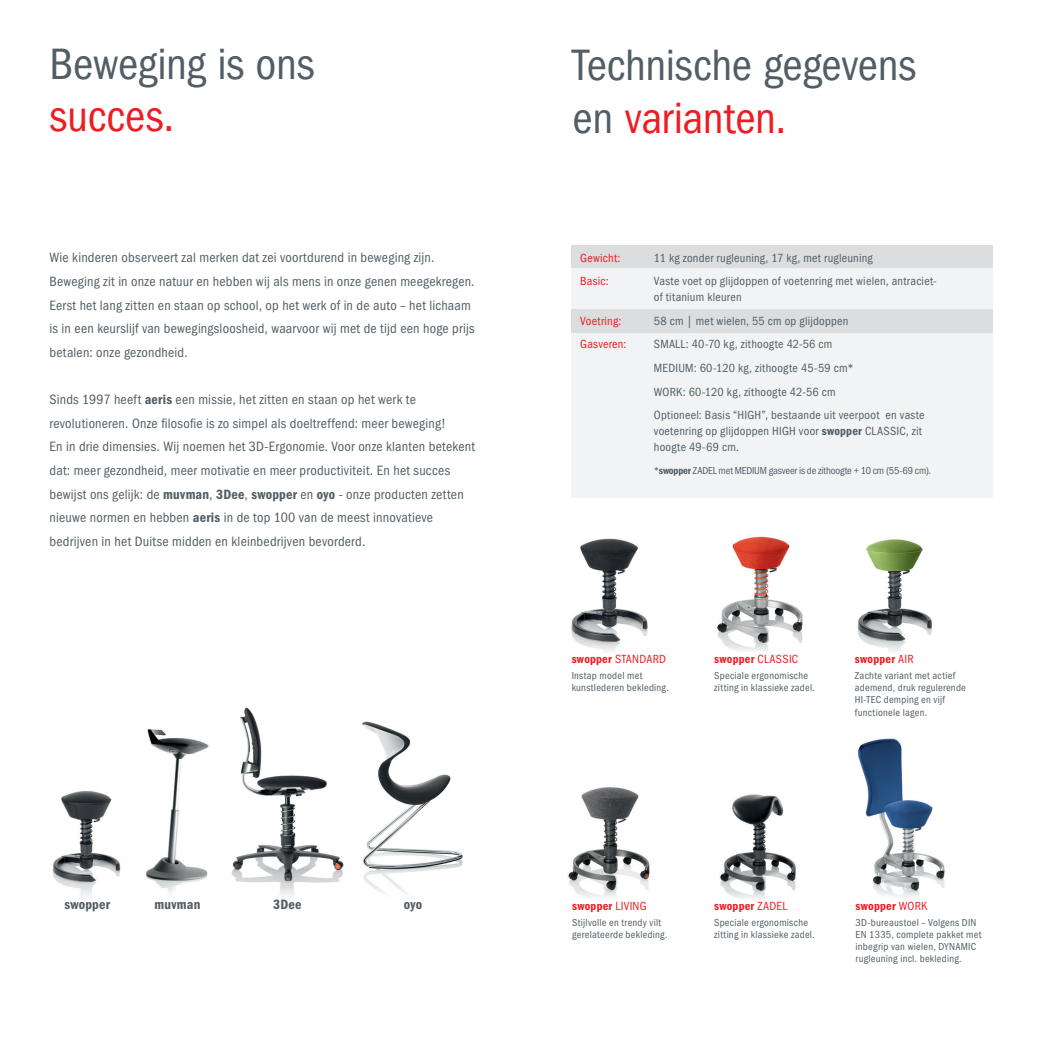
<style>
.page{position:relative;width:1042px;height:1042px;background:#fff}
.page>*{position:absolute;margin:0;border:0;box-sizing:border-box;transform-origin:0 0}
.t1{font:condensed 45.5px/52.5px "Franklin Gothic LT";letter-spacing:-.005em;color:#525e65}
.t2{font:condensed 45.5px "Franklin Gothic LT";letter-spacing:.005em;color:#ee1d23}
.t3{font:condensed 14px/23.6px "Franklin Gothic LT";letter-spacing:.015em;color:#525e65}
.t4{font:600 condensed 14px "Franklin Gothic LT";letter-spacing:.015em;color:#525e65}
.t5{font:condensed 12.25px/23.6px "Franklin Gothic LT";letter-spacing:.02em;color:#525e65}
.t6{font:600 condensed 12.25px "Franklin Gothic LT";letter-spacing:.02em;color:#ee1d23}
.t7{font:condensed 12.25px/23.6px "Franklin Gothic LT";letter-spacing:.02em;color:#ee1d23}
.t8{font:condensed 10.5px/12.2px "Franklin Gothic LT";letter-spacing:.02em;color:#525e65}
.t9{font:condensed 10.5px "Franklin Gothic LT";letter-spacing:-.015em;color:#525e65}
.s1{font-weight:600}
.s2{color:#ee1d23}
.s3{font-weight:400}
</style>
<div class="page">
<img style="left:52px;top:791px;width:69px;height:95px">
<img style="left:146px;top:729px;width:63px;height:157px">
<img style="left:231px;top:707px;width:113px;height:179px">
<img style="left:362px;top:721px;width:101px;height:165px">
<div style="left:571px;top:333px;width:421px;height:164px;background:#f2f3f4"></div>
<div style="left:571px;top:245px;width:421px;height:23px;background:#dcdddf"></div>
<div style="left:571px;top:268px;width:421px;height:41px;background:#f2f3f4"></div>
<div style="left:571px;top:309px;width:421px;height:24px;background:#dcdddf"></div>
<img style="left:720px;top:794px;width:76px;height:97px">
<img style="left:858px;top:738px;width:87px;height:153px">
<img style="left:568px;top:787px;width:82px;height:104px">
<img style="left:571px;top:538px;width:77px;height:105px">
<img style="left:717px;top:536px;width:86px;height:107px">
<img style="left:857px;top:539px;width:75px;height:104px">
<h1 class="t1" style="left:50px;top:38px;width:267px">Beweging is ons</h1>
<h1 class="t2" style="left:50px;top:91px;width:126px">succes.</h1>
<p class="t3" style="left:50px;top:246px;width:427px">Wie kinderen observeert zal merken dat zei voortdurend in beweging zijn.<br>Beweging zit in onze natuur en hebben wij als mens in onze genen meegekregen.<br>Eerst het lang zitten en staan op school, op het werk of in de auto – het lichaam is in een keurslijf van bewegingsloosheid, waarvoor wij met de tijd een hoge prijs betalen: onze gezondheid.</p>
<p class="t3" style="left:50px;top:388px;width:427px">Sinds 1997 heeft <span class="s1">aeris</span> een missie, het zitten en staan op het werk te revolutioneren. Onze filosofie is zo simpel als doeltreffend: meer beweging!<br>En in drie dimensies. Wij noemen het 3D-Ergonomie. Voor onze klanten betekent dat: meer gezondheid, meer motivatie en meer productiviteit. En het succes bewijst ons gelijk: de <span class="s1">muvman</span>, <span class="s1">3Dee</span>, <span class="s1">swopper</span> en <span class="s1">oyo</span> - onze producten zetten nieuwe normen en hebben <span class="s1">aeris</span> in de top 100 van de meest innovatieve bedrijven in het Duitse midden en kleinbedrijven bevorderd.</p>
<p class="t4" style="left:64px;top:896px;width:47px">swopper</p>
<p class="t4" style="left:154px;top:896px;width:47px">muvman</p>
<p class="t4" style="left:273px;top:896px;width:30px">3Dee</p>
<p class="t4" style="left:404px;top:896px;width:20px">oyo</p>
<h1 class="t1" style="left:572px;top:39px;width:345px">Technische gegevens en <span class="s2">varianten.</span></h1>
<p class="t7" style="left:580px;top:246px;width:42px">Gewicht:<br>Basic:</p>
<p class="t7" style="left:580px;top:309px;width:48px">Voetring:<br>Gasveren:</p>
<p class="t5" style="left:654px;top:246px;width:284px">11 kg zonder rugleuning, 17 kg, met rugleuning<br>Vaste voet op glijdoppen of voetenring met wielen, antraciet-</p>
<p class="t5" style="left:654px;top:285px;width:272px">of titanium kleuren<br>58 cm | met wielen, 55 cm op glijdoppen<br>SMALL: 40-70 kg, zithoogte 42-56 cm<br>MEDIUM: 60-120 kg, zithoogte 45-59 cm*<br>WORK: 60-120 kg, zithoogte 42-56 cm<br>Optioneel: Basis “HIGH”, bestaande uit veerpoot en vaste</p>
<p class="t5" style="left:654px;top:423px;width:270px;line-height:15.8px">voetenring op glijdoppen HIGH voor <span class="s1">swopper</span> CLASSIC, zit hoogte 49-69 cm.</p>
<p class="t9" style="left:654px;top:465px;width:279px">*<span class="s1">swopper</span> ZADEL met MEDIUM gasveer is de zithoogte + 10 cm (55-69 cm).</p>
<p class="t7" style="left:572px;top:647px;width:96px"><span class="s1">swopper</span> STANDARD</p>
<p class="t8" style="left:572px;top:669px;width:99px">Instap model met kunstlederen bekleding.</p>
<p class="t6" style="left:714px;top:652px;width:85px">swopper <span class="s3">CLASSIC</span></p>
<p class="t8" style="left:714px;top:669px;width:102px">Speciale ergonomische zitting in klassieke zadel.</p>
<p class="t6" style="left:855px;top:652px;width:60px">swopper <span class="s3">AIR</span></p>
<p class="t8" style="left:855px;top:669px;width:112px">Zachte variant met actief ademend, druk regulerende<br>HI-TEC demping en vijf functionele lagen.</p>
<p class="t6" style="left:572px;top:899px;width:76px">swopper <span class="s3">LIVING</span></p>
<p class="t8" style="left:572px;top:916px;width:97px">Stijlvolle en trendy vilt gerelateerde bekleding.</p>
<p class="t6" style="left:714px;top:899px;width:75px">swopper <span class="s3">ZADEL</span></p>
<p class="t8" style="left:714px;top:916px;width:102px">Speciale ergonomische zitting in klassieke zadel.</p>
<p class="t6" style="left:855px;top:899px;width:73px">swopper <span class="s3">WORK</span></p>
<p class="t8" style="left:855px;top:916px;width:127px">3D-bureaustoel – Volgens DIN<br>EN 1335, complete pakket met inbegrip van wielen, DYNAMIC rugleuning incl. bekleding.</p>
</div>
